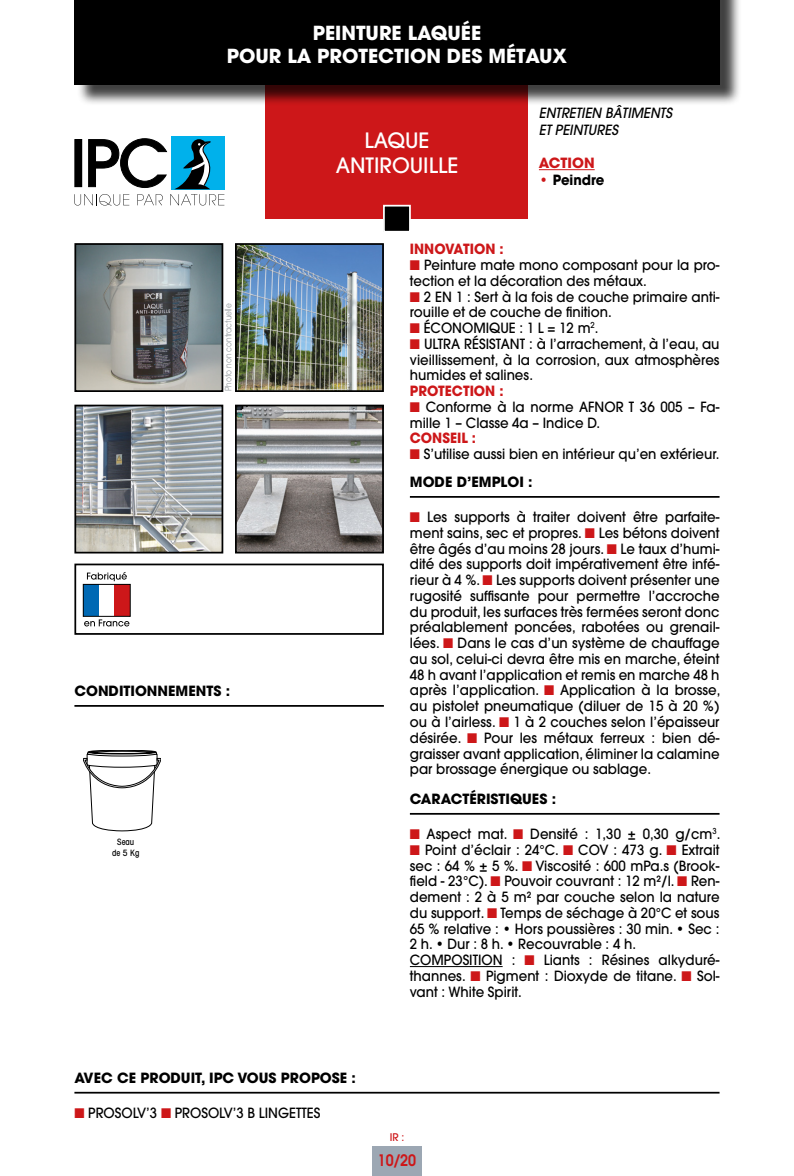
<style>
.page{position:relative;width:794px;height:1176px;background:#fff}
.page>*{position:absolute;margin:0;border:0;box-sizing:border-box;transform-origin:0 0}
.t1{font:500 21px "Avant Garde";color:#fff}
.t2{font:700 19.25px "Avant Garde";color:#fff}
.t3{font:600 15.75px "Avant Garde";color:#cd1719;scale:.9 1}
.t4{font:500 14px/15.8px "Avant Garde";color:#000;text-align:justify;scale:.95 1}
.t5{font:700 14px "Avant Garde";color:#000}
.t6{font:700 14px "Avant Garde";color:#cd1719;scale:.95 1}
.t7{font:italic 500 14px "Avant Garde";color:#000;scale:.95 1}
.t8{font:700 14px "Avant Garde";color:#000;scale:.95 1}
.t9{font:700 14px "Avant Garde";color:#cd1719}
.t10{font:500 10.5px "Avant Garde";color:#cd1719}
.t11{font:8.75px "Avant Garde";color:#91989c;scale:.85 1}
.t12{font:500 condensed 8.75px "Avant Garde";color:#000}
.s1{color:#cd1719}
</style>
<div class="page">
<div style="left:74px;top:563px;width:310px;height:72px;border:2px solid #000"></div>
<div style="left:266px;top:79px;width:262px;height:140px;background:#cd1719"></div>
<div style="left:77px;top:0;width:664px;height:106px;background:#000;opacity:.75"></div>
<div style="left:74px;top:0;width:645px;height:84px;background:#000"></div>
<div style="left:372px;top:1146px;width:50px;height:30px;background:#9ca7b3"></div>
<div style="left:171px;top:136px;width:53px;height:53px;background:#00b1eb"></div>
<svg style="left:74px;top:138px;width:150px;height:67px"></svg>
<div style="left:384px;top:206px;width:26px;height:26px;background:#000"></div>
<div style="left:383px;top:205px;width:28px;height:28px;border:2px solid #fff"></div>
<hr style="left:410px;top:966px;width:92px;height:1px;background:#000">
<hr style="left:74px;top:705px;width:310px;height:2px;background:#000">
<hr style="left:410px;top:496px;width:309px;height:2px;background:#000">
<hr style="left:410px;top:813px;width:309px;height:1px;background:#000">
<img style="left:77px;top:246px;width:143px;height:143px">
<div style="left:74px;top:243px;width:149px;height:149px;border:2px solid #000"></div>
<img style="left:77px;top:408px;width:143px;height:142px">
<div style="left:74px;top:405px;width:149px;height:148px;border:2px solid #000"></div>
<img style="left:238px;top:246px;width:143px;height:143px">
<div style="left:235px;top:243px;width:149px;height:149px;border:2px solid #000"></div>
<img style="left:238px;top:408px;width:143px;height:142px">
<div style="left:235px;top:405px;width:149px;height:148px;border:2px solid #000"></div>
<hr style="left:74px;top:1092px;width:645px;height:1px;background:#000">
<hr style="left:539px;top:169px;width:55px;height:1px;background:#cd1719">
<div style="left:83px;top:584px;width:16px;height:32px;background:#0069b4"></div>
<div style="left:115px;top:584px;width:15px;height:32px;background:#cd1719"></div>
<div style="left:83px;top:584px;width:48px;height:33px;border:1px solid #000"></div>
<svg style="left:87px;top:572px;width:40px;height:9px"></svg>
<svg style="left:84px;top:619px;width:45px;height:7px"></svg>
<svg style="left:83px;top:750px;width:78px;height:81px"></svg>
<p class="t2" style="left:313px;top:20px;width:170px">PEINTURE LAQUÉE</p>
<p class="t2" style="left:227px;top:44px;width:342px">POUR LA PROTECTION DES MÉTAUX</p>
<p class="t11" style="left:223px;top:391px;width:105px;rotate:-90deg">Photo non contractuelle</p>
<p class="t5" style="left:74px;top:682px;width:157px">CONDITIONNEMENTS :</p>
<p class="t12" style="left:117px;top:836px;width:19px">Seau</p>
<p class="t12" style="left:112px;top:847px;width:29px">de 5 Kg</p>
<p class="t1" style="left:364px;top:128px;width:66px">LAQUE</p>
<p class="t1" style="left:336px;top:153px;width:124px">ANTIROUILLE</p>
<p class="t7" style="left:539px;top:104px;width:142px">ENTRETIEN BÂTIMENTS</p>
<p class="t7" style="left:539px;top:121px;width:85px">ET PEINTURES</p>
<p class="t9" style="left:539px;top:154px;width:57px">ACTION</p>
<p class="t8" style="left:539px;top:171px;width:71px"><span class="s1">•</span> Peindre</p>
<p class="t6" style="left:410px;top:240px;width:100px">INNOVATION :</p>
<p class="t4" style="left:410px;top:257px;width:327px"><span class="s1">■</span> Peinture mate mono composant pour la pro&shy;tection et la décoration des métaux.</p>
<p class="t4" style="left:410px;top:288px;width:327px"><span class="s1">■</span> 2 EN 1 : Sert à la fois de couche primaire anti&shy;rouille et de couche de finition.</p>
<p class="t4" style="left:410px;top:320px;width:200px"><span class="s1">■</span> ÉCONOMIQUE : 1 L = 12 m<sup>2</sup>.</p>
<p class="t4" style="left:410px;top:336px;width:327px"><span class="s1">■</span> ULTRA RÉSISTANT : à l’arrachement, à l’eau, au vieillissement, à la corrosion, aux atmosphères humides et salines.</p>
<p class="t6" style="left:410px;top:382px;width:100px">PROTECTION :</p>
<p class="t4" style="left:410px;top:399px;width:327px"><span class="s1">■</span> Conforme à la norme AFNOR T 36 005 – Fa&shy;mille 1 – Classe 4a – Indice D.</p>
<p class="t6" style="left:410px;top:429px;width:71px">CONSEIL :</p>
<p class="t4" style="left:410px;top:446px;width:327px"><span class="s1">■</span> S’utilise aussi bien en intérieur qu’en extérieur.</p>
<p class="t5" style="left:410px;top:473px;width:124px">MODE D’EMPLOI :</p>
<p class="t4" style="left:410px;top:509px;width:328px"><span class="s1">■</span> Les supports à traiter doivent être parfaite&shy;ment sains, sec et propres. <span class="s1">■</span> Les bétons doivent être âgés d’au moins 28 jours. <span class="s1">■</span> Le taux d’humi&shy;dité des supports doit impérativement être infé&shy;rieur à 4 %. <span class="s1">■</span> Les supports doivent présenter une rugosité suffisante pour permettre l’accroche du produit, les surfaces très fermées seront donc préalablement poncées, rabotées ou grenail&shy;lées. <span class="s1">■</span> Dans le cas d’un système de chauffage au sol, celui-ci devra être mis en marche, éteint 48 h avant l’application et remis en marche 48 h après l’application. <span class="s1">■</span> Application à la brosse, au pistolet pneumatique (diluer de 15 à 20 %) ou à l’airless. <span class="s1">■</span> 1 à 2 couches selon l’épaisseur désirée. <span class="s1">■</span> Pour les métaux ferreux : bien dé&shy;graisser avant application, éliminer la calamine par brossage énergique ou sablage.</p>
<p class="t5" style="left:410px;top:790px;width:148px">CARACTÉRISTIQUES :</p>
<p class="t4" style="left:410px;top:826px;width:328px"><span class="s1">■</span> Aspect mat. <span class="s1">■</span> Densité : 1,30 ± 0,30 g/cm<sup>3</sup>.</p>
<p class="t4" style="left:410px;top:842px;width:327px"><span class="s1">■</span> Point d’éclair : 24°C. <span class="s1">■</span> COV : 473 g. <span class="s1">■</span> Extrait sec : 64 % ± 5 %. <span class="s1">■</span> Viscosité : 600 mPa.s (Brook&shy;field - 23°C). <span class="s1">■</span> Pouvoir couvrant : 12 m²/l. <span class="s1">■</span> Ren&shy;dement : 2 à 5 m² par couche selon la nature du support. <span class="s1">■</span> Temps de séchage à 20°C et sous 65 % relative : • Hors poussières : 30 min. • Sec :<br>2 h. • Dur : 8 h. • Recouvrable : 4 h.</p>
<p class="t4" style="left:410px;top:952px;width:327px">COMPOSITION : <span class="s1">■</span> Liants : Résines alkyduré&shy;thannes. <span class="s1">■</span> Pigment : Dioxyde de titane. <span class="s1">■</span> Sol&shy;vant : White Spirit.</p>
<p class="t5" style="left:74px;top:1068px;width:283px">AVEC CE PRODUIT, IPC VOUS PROPOSE :</p>
<p class="t4" style="left:74px;top:1105px;width:260px"><span class="s1">■</span> PROSOLV’3 <span class="s1">■</span> PROSOLV’3 B LINGETTES</p>
<p class="t10" style="left:390px;top:1131px;width:16px">IR :</p>
<p class="t3" style="left:378px;top:1150px;width:44px">10/20</p>
</div>
